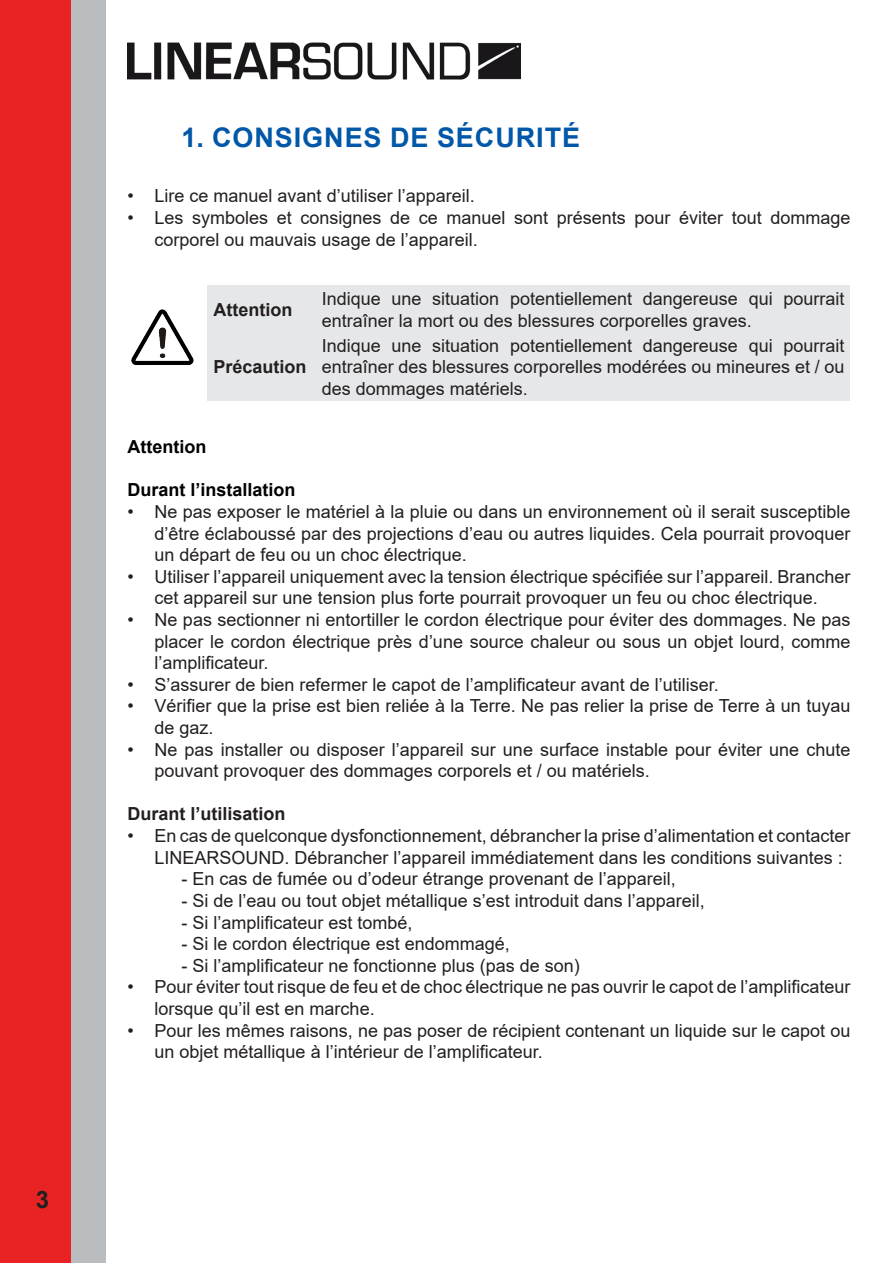
<style>
.page{position:relative;width:893px;height:1263px;background:#fff}
.page>*{position:absolute;margin:0;border:0;box-sizing:border-box;transform-origin:0 0}
.ST_01{font:700 27px "Arial";letter-spacing:.035em;color:#0157a8}
.t1{font:700 24px "Arial";color:#231f20}
.txt{font:18px/21.6px "Arial";color:#231f20}
.txt-2{font:700 18px "Arial";color:#231f20}
.t2{font:700 18px "Arial";color:#000}
</style>
<div class="page">
<div style="left:0;top:0;width:73px;height:1263px;background:#e92323"></div>
<div style="left:72px;top:0;width:34px;height:1263px;background:#babdc0"></div>
<img style="left:128px;top:42px;width:393px;height:38px">
<img style="left:131px;top:309px;width:63px;height:56px">
<div style="left:207px;top:286px;width:643px;height:115px;background:#e6e7e9"></div>
<h2 class="t1" style="left:36px;top:1182px;width:15px">3</h2>
<p class="ST_01" style="left:182px;top:119px;width:400px">1. CONSIGNES DE SÉCURITÉ</p>
<p class="txt" style="left:128px;top:185px;width:349px">• Lire ce manuel avant d’utiliser l’appareil.</p>
<p class="txt" style="left:155px;top:207px;width:697px;text-indent:-27px">• Les symboles et consignes de ce manuel sont présents pour éviter tout dommage corporel ou mauvais usage de l’appareil.</p>
<p class="txt-2" style="left:213px;top:297px;width:80px">Attention</p>
<p class="txt" style="left:322px;top:288px;width:524px">Indique une situation potentiellement dangereuse qui pourrait entraîner la mort ou des blessures corporelles graves.</p>
<p class="txt-2" style="left:213px;top:354px;width:95px">Précaution</p>
<p class="txt" style="left:322px;top:335px;width:524px;text-align:justify">Indique une situation potentiellement dangereuse qui pourrait entraîner des blessures corporelles modérées ou mineures et / ou des dommages matériels.</p>
<p class="t2" style="left:128px;top:434px;width:80px">Attention</p>
<p class="t2" style="left:128px;top:477px;width:170px">Durant l’installation</p>
<p class="txt" style="left:155px;top:501px;width:697px;text-align:justify;text-indent:-27px">• Ne pas exposer le matériel à la pluie ou dans un environnement où il serait susceptible d’être éclaboussé par des projections d’eau ou autres liquides. Cela pourrait provoquer un départ de feu ou un choc électrique.</p>
<p class="txt" style="left:128px;top:566px;width:724px;text-align:center">• Utiliser l’appareil uniquement avec la tension électrique spécifiée sur l’appareil. Brancher cet appareil sur une tension plus forte pourrait provoquer un feu ou choc électrique.</p>
<p class="txt" style="left:155px;top:609px;width:697px;text-align:justify;text-indent:-27px">• Ne pas sectionner ni entortiller le cordon électrique pour éviter des dommages. Ne pas placer le cordon électrique près d’une source chaleur ou sous un objet lourd, comme l’amplificateur.</p>
<p class="txt" style="left:128px;top:674px;width:593px">• S’assurer de bien refermer le capot de l’amplificateur avant de l’utiliser.</p>
<p class="txt" style="left:155px;top:695px;width:697px;text-indent:-27px">• Vérifier que la prise est bien reliée à la Terre. Ne pas relier la prise de Terre à un tuyau de gaz.</p>
<p class="txt" style="left:155px;top:738px;width:697px;text-indent:-27px">• Ne pas installer ou disposer l’appareil sur une surface instable pour éviter une chute pouvant provoquer des dommages corporels et / ou matériels.</p>
<p class="txt-2" style="left:128px;top:801px;width:160px">Durant l’utilisation</p>
<p class="txt" style="left:155px;top:825px;width:697px;text-indent:-27px">• En cas de quelconque dysfonctionnement, débrancher la prise d’alimentation et contacter<br>LINEARSOUND. Débrancher l’appareil immédiatement dans les conditions suivantes :</p>
<p class="txt" style="left:182px;top:868px;width:496px">- En cas de fumée ou d’odeur étrange provenant de l’appareil,</p>
<p class="txt" style="left:182px;top:890px;width:525px">- Si de l’eau ou tout objet métallique s’est introduit dans l’appareil,</p>
<p class="txt" style="left:182px;top:911px;width:233px">- Si l’amplificateur est tombé,</p>
<p class="txt" style="left:182px;top:933px;width:330px">- Si le cordon électrique est endommagé,</p>
<p class="txt" style="left:182px;top:954px;width:400px">- Si l’amplificateur ne fonctionne plus (pas de son)</p>
<p class="txt" style="left:155px;top:976px;width:697px;text-indent:-27px">• Pour éviter tout risque de feu et de choc électrique ne pas ouvrir le capot de l’amplificateur lorsque qu’il est en marche.</p>
<p class="txt" style="left:155px;top:1019px;width:697px;text-indent:-27px">• Pour les mêmes raisons, ne pas poser de récipient contenant un liquide sur le capot ou un objet métallique à l’intérieur de l’amplificateur.</p>
</div>
